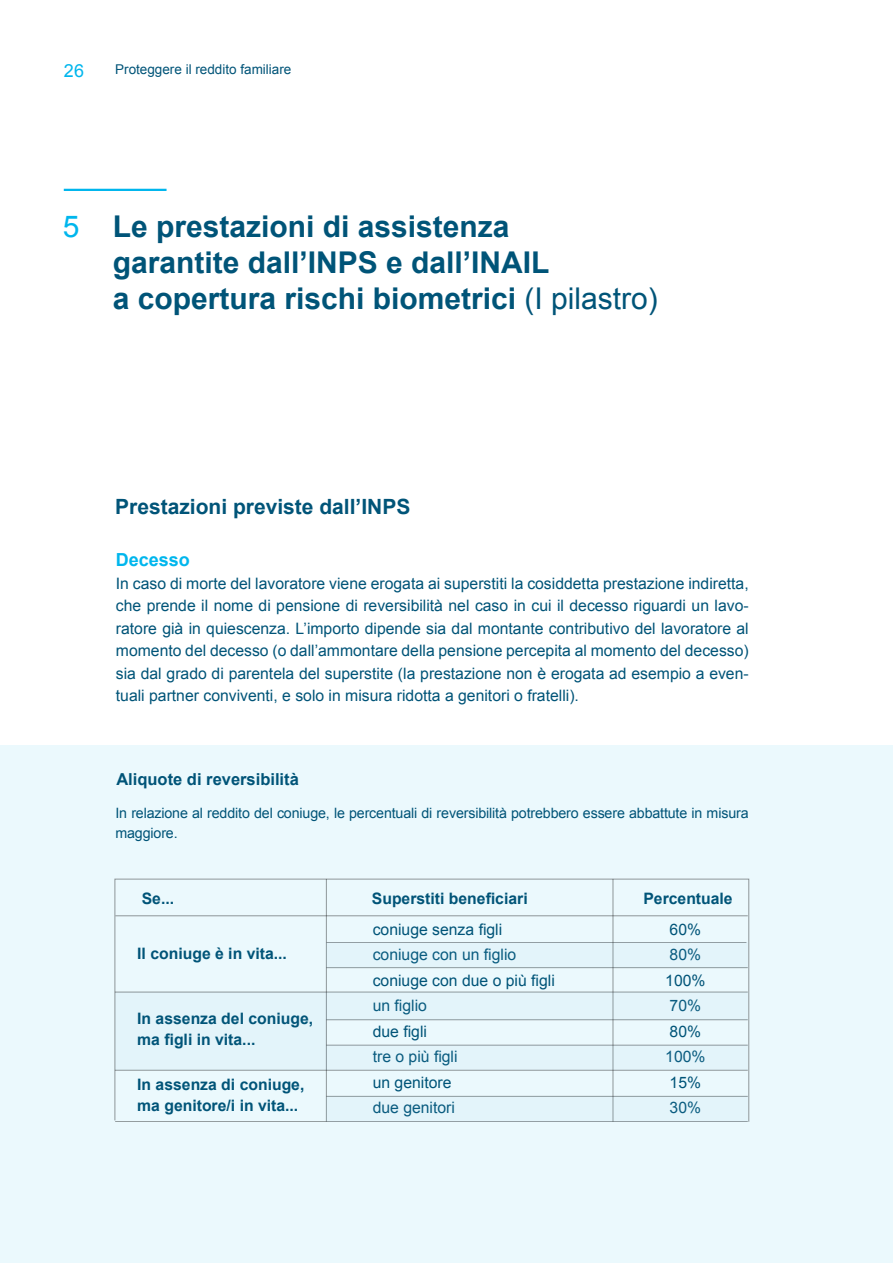
<style>
.page{position:relative;width:893px;height:1263px;background:#fff}
.page>*{position:absolute;margin:0;border:0;box-sizing:border-box;transform-origin:0 0}
.t1{font:700 30px/36px "Arial";color:#005478}
.t2{font:30px "Arial";color:#00b6ed}
.t3{font:700 21px "Arial";color:#005478}
.t4{font:700 18px "Arial";color:#00b6ed}
.t5{font:18px "Arial";color:#00b6ed}
.t6{font:700 16.5px "Arial";color:#005478}
.t7{font:15.75px/25.5px "Arial";color:#005478}
.t8{font:700 15.75px/21px "Arial";color:#005478}
.t9{font:14.25px/19.5px "Arial";letter-spacing:-.01em;color:#005478}
.t10{font:13.5px "Arial";color:#005478}
.s1{font-weight:400}
</style>
<div class="page">
<div style="left:0;top:745px;width:893px;height:518px;background:#ebf9fd"></div>
<svg style="left:115px;top:879px;width:634px;height:243px"></svg>
<hr style="left:892px;top:681px;width:1px;height:333px;background:#00b6ed">
<hr style="left:892px;top:0;width:1px;height:445px;background:#00b6ed">
<hr style="left:64px;top:189px;width:103px;height:2px;background:#00b6ed">
<hr style="left:115px;top:1121px;width:633px;height:1px;background:#000">
<hr style="left:326px;top:967px;width:422px;height:1px;background:#000">
<hr style="left:115px;top:915px;width:633px;height:1px;background:#000">
<hr style="left:115px;top:992px;width:633px;height:1px;background:#000">
<hr style="left:115px;top:1070px;width:633px;height:1px;background:#000">
<hr style="left:326px;top:879px;width:1px;height:242px;background:#000">
<hr style="left:613px;top:879px;width:1px;height:242px;background:#000">
<div style="left:327px;top:1045px;width:421px;height:25px;background:#e3f4fa"></div>
<div style="left:327px;top:1096px;width:421px;height:25px;background:#e3f4fa"></div>
<div style="left:327px;top:992px;width:421px;height:28px;background:#e3f4fa"></div>
<div style="left:327px;top:942px;width:421px;height:25px;background:#e3f4fa"></div>
<p class="t5" style="left:64px;top:61px;width:22px">26</p>
<p class="t10" style="left:115px;top:61px;width:178px">Proteggere il reddito familiare</p>
<h1 class="t2" style="left:63px;top:210px;width:18px">5</h1>
<h1 class="t1" style="left:113px;top:208px;width:547px">Le prestazioni di assistenza<br>garantite dall’INPS e dall’INAIL<br>a copertura rischi biometrici <span class="s1">(I pilastro)</span></h1>
<h2 class="t3" style="left:115px;top:495px;width:297px">Prestazioni previste dall’INPS</h2>
<p class="t4" style="left:116px;top:550px;width:76px">Decesso</p>
<p class="t7" style="left:116px;top:572px;width:634px;line-height:22.5px;text-align:justify">In caso di morte del lavoratore viene erogata ai superstiti la cosiddetta prestazione indiretta, che prende il nome di pensione di reversibilità nel caso in cui il decesso riguardi un lavo&shy;ratore già in quiescenza. L’importo dipende sia dal montante contributivo del lavoratore al momento del decesso (o dall’ammontare della pensione percepita al momento del decesso) sia dal grado di parentela del superstite (la prestazione non è erogata ad esempio a even&shy;tuali partner conviventi, e solo in misura ridotta a genitori o fratelli).</p>
<p class="t6" style="left:116px;top:770px;width:184px">Aliquote di reversibilità</p>
<p class="t9" style="left:115px;top:803px;width:635px">In relazione al reddito del coniuge, le percentuali di reversibilità potrebbero essere abbattute in misura maggiore.</p>
<p class="t8" style="left:142px;top:888px;width:34px">Se...</p>
<p class="t8" style="left:372px;top:888px;width:157px">Superstiti beneficiari</p>
<p class="t8" style="left:643px;top:888px;width:91px">Percentuale</p>
<p class="t8" style="left:137px;top:943px;width:151px">Il coniuge è in vita...</p>
<p class="t8" style="left:137px;top:1008px;width:177px">In assenza del coniuge, ma figli in vita...</p>
<p class="t8" style="left:137px;top:1073px;width:169px">In assenza di coniuge, ma genitore/i in vita...</p>
<p class="t7" style="left:373px;top:917px;width:184px">coniuge senza figli coniuge con un figlio coniuge con due o più figli un figlio<br>due figli<br>tre o più figli<br>un genitore<br>due genitori</p>
<p class="t7" style="left:665px;top:917px;width:42px">60%<br>80%<br>100%<br>70%<br>80%<br>100%<br>15%<br>30%</p>
</div>
